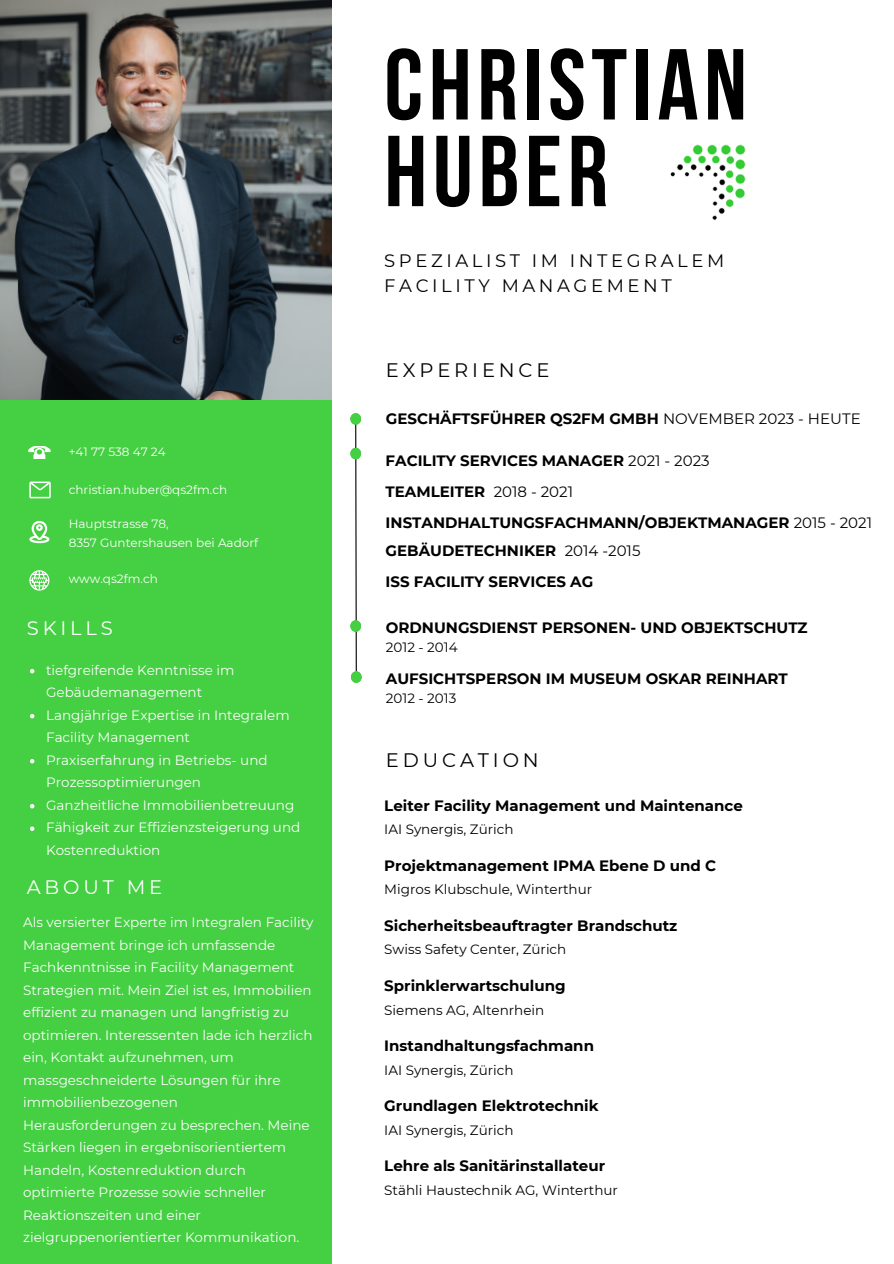
<style>
.page{position:relative;width:894px;height:1264px;background:#fff}
.page>*{position:absolute;margin:0;border:0;box-sizing:border-box;transform-origin:0 0}
.t1{font:700 100.5px/86.7px "Bebas Neue";letter-spacing:.055em;color:#000}
.t2{font:19.5px "Montserrat";letter-spacing:.2em;color:#000}
.t3{font:19.5px "Montserrat";letter-spacing:.2em;color:#fff}
.t4{font:18px/24.8px "Montserrat";letter-spacing:.2em;color:#000}
.t5{font:700 15px "Montserrat";color:#000}
.t6{font:13.5px/22.5px "Montserrat";color:#fdfdfd}
.t7{font:13.5px "Montserrat";color:#000}
.t8{font:12px "Montserrat";color:#fff}
.s1{font-weight:400}
</style>
<div class="page">
<img style="left:0;top:0;width:331px;height:400px">
<div style="left:0;top:400px;width:331px;height:863px;background:#45cf42"></div>
<svg style="left:28px;top:446px;width:23px;height:12px"></svg>
<svg style="left:29px;top:521px;width:20px;height:22px"></svg>
<svg style="left:29px;top:570px;width:20px;height:20px"></svg>
<svg style="left:350px;top:413px;width:11px;height:269px"></svg>
<svg style="left:29px;top:481px;width:22px;height:18px"></svg>
<img style="left:670px;top:144px;width:76px;height:77px">
<svg style="left:30px;top:669px;width:4px;height:4px"></svg>
<svg style="left:30px;top:714px;width:4px;height:4px"></svg>
<svg style="left:30px;top:759px;width:4px;height:4px"></svg>
<svg style="left:30px;top:804px;width:4px;height:4px"></svg>
<svg style="left:30px;top:826px;width:4px;height:5px"></svg>
<p class="t8" style="left:69px;top:444px;width:98px">+41 77 538 47 24</p>
<p class="t8" style="left:69px;top:483px;width:160px">christian.huber@qs2fm.ch</p>
<p class="t8" style="left:69px;top:516px;width:101px">Hauptstrasse 78,</p>
<p class="t8" style="left:69px;top:535px;width:191px">8357 Guntershausen bei Aadorf</p>
<p class="t8" style="left:69px;top:571px;width:91px">www.qs2fm.ch</p>
<h6 class="t3" style="left:27px;top:616px;width:87px">SKILLS</h6>
<p class="t6" style="left:46px;top:658px;width:190px">tiefgreifende Kenntnisse im<br>Gebäudemanagement</p>
<p class="t6" style="left:46px;top:703px;width:245px">Langjährige Expertise in Integralem<br>Facility Management</p>
<h2 class="t6" style="left:46px;top:748px;width:223px">Praxiserfahrung in Betriebs- und<br>Prozessoptimierungen</h2>
<h6 class="t6" style="left:46px;top:793px;width:249px">Ganzheitliche Immobilienbetreuung</h6>
<h6 class="t6" style="left:46px;top:816px;width:256px">Fähigkeit zur Effizienzsteigerung und<br>Kostenreduktion</h6>
<h1 class="t3" style="left:27px;top:875px;width:137px">ABOUT ME</h1>
<h6 class="t6" style="left:23px;top:911px;width:292px">Als versierter Experte im Integralen Facility Management bringe ich umfassende Fachkenntnisse in Facility Management Strategien mit. Mein Ziel ist es, Immobilien effizient zu managen und langfristig zu optimieren. Interessenten lade ich herzlich ein, Kontakt aufzunehmen, um massgeschneiderte Lösungen für ihre immobilienbezogenen Herausforderungen zu besprechen. Meine Stärken liegen in ergebnisorientiertem Handeln, Kostenreduktion durch optimierte Prozesse sowie schneller Reaktionszeiten und einer zielgruppenorientierter Kommunikation.</h6>
<p class="t1" style="left:384px;top:51px;width:364px">CHRISTIAN<br>HUBER</p>
<p class="t4" style="left:384px;top:249px;width:341px">SPEZIALIST IM INTEGRALEM<br>FACILITY MANAGEMENT</p>
<h6 class="t2" style="left:386px;top:358px;width:165px">EXPERIENCE</h6>
<h6 class="t5" style="left:386px;top:409px;width:476px">GESCHÄFTSFÜHRER QS2FM GMBH <span class="s1">NOVEMBER 2023 - HEUTE</span></h6>
<h4 class="t5" style="left:385px;top:451px;width:325px">FACILITY SERVICES MANAGER <span class="s1">2021 - 2023</span></h4>
<h3 class="t5" style="left:385px;top:482px;width:189px">TEAMLEITER <span class="s1">2018 - 2021</span></h3>
<h3 class="t5" style="left:385px;top:513px;width:488px">INSTANDHALTUNGSFACHMANN/OBJEKTMANAGER <span class="s1">2015 - 2021</span></h3>
<h6 class="t5" style="left:385px;top:541px;width:256px">GEBÄUDETECHNIKER <span class="s1">2014 -2015</span></h6>
<h3 class="t5" style="left:385px;top:572px;width:209px">ISS FACILITY SERVICES AG</h3>
<h2 class="t5" style="left:386px;top:619px;width:423px">ORDNUNGSDIENST PERSONEN- UND OBJEKTSCHUTZ</h2>
<h6 class="t7" style="left:386px;top:639px;width:73px">2012 - 2014</h6>
<h5 class="t5" style="left:386px;top:670px;width:403px">AUFSICHTSPERSON IM MUSEUM OSKAR REINHART</h5>
<h5 class="t7" style="left:386px;top:690px;width:72px">2012 - 2013</h5>
<h2 class="t2" style="left:386px;top:747px;width:154px">EDUCATION</h2>
<p class="t5" style="left:384px;top:796px;width:360px">Leiter Facility Management und Maintenance</p>
<p class="t7" style="left:384px;top:821px;width:131px">IAI Synergis, Zürich</p>
<h2 class="t5" style="left:384px;top:856px;width:333px">Projektmanagement IPMA Ebene D und C</h2>
<h2 class="t7" style="left:384px;top:881px;width:209px">Migros Klubschule, Winterthur</h2>
<h2 class="t5" style="left:384px;top:916px;width:294px">Sicherheitsbeauftragter Brandschutz</h2>
<h2 class="t7" style="left:384px;top:941px;width:183px">Swiss Safety Center, Zürich</h2>
<h4 class="t5" style="left:384px;top:976px;width:183px">Sprinklerwartschulung</h4>
<h4 class="t7" style="left:384px;top:1001px;width:161px">Siemens AG, Altenrhein</h4>
<h4 class="t5" style="left:384px;top:1036px;width:211px">Instandhaltungsfachmann</h4>
<h4 class="t7" style="left:384px;top:1061px;width:131px">IAI Synergis, Zürich</h4>
<h4 class="t5" style="left:384px;top:1096px;width:216px">Grundlagen Elektrotechnik</h4>
<h4 class="t7" style="left:384px;top:1121px;width:131px">IAI Synergis, Zürich</h4>
<h4 class="t5" style="left:384px;top:1156px;width:222px">Lehre als Sanitärinstallateur</h4>
<h4 class="t7" style="left:384px;top:1181px;width:235px">Stähli Haustechnik AG, Winterthur</h4>
</div>
